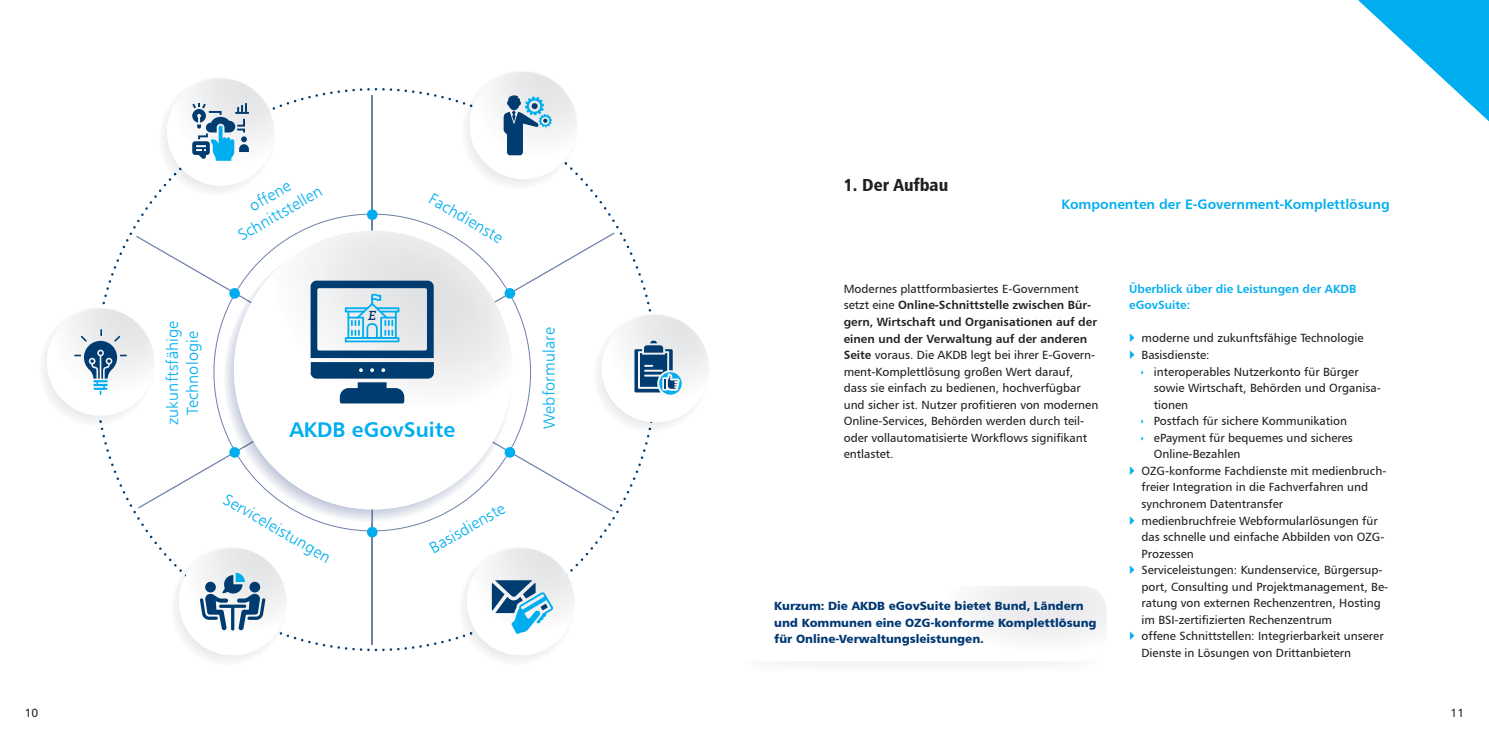
<style>
.page{position:relative;width:1489px;height:745px;background:#fff}
.page>*{position:absolute;margin:0;border:0;box-sizing:border-box;transform-origin:0 0}
.t1{font:21.25px "Humanist 777 BT Bold B";color:#00aeef}
.t2{font:17.5px "Humanist 777 BT Black Condensed B";color:#231f20}
.t3{font:16.25px/20px "Humanist 777 BT Light B";letter-spacing:.01em;color:#00aeef;text-align:center}
.t4{font:13.75px "Humanist 777 BT Bold B";color:#00aeef}
.t5{font:italic 500 13.75px "Questa Slab";color:#003c6f}
.t6{font:11.88px/16.5px "Humanist 777 BT Roman B";color:#231f20}
.t7{font:11.88px/16.5px "Humanist 777 BT Black B";color:#013874}
.t8{font:11.88px/16.5px "Humanist 777 BT Bold B";color:#231f20}
.t9{font:11.88px/16.5px "Humanist 777 BT Bold B";color:#00aeef}
.s1{font-family:"Humanist 777 BT Roman B"}
.s2{font-family:"Humanist 777 BT Bold B"}
</style>
<div class="page">
<svg style="left:1358px;top:0;width:130px;height:121px"></svg>
<svg style="left:100px;top:88px;width:552px;height:562px"></svg>
<img style="left:217px;top:256px;width:295px;height:266px">
<svg style="left:371px;top:509px;width:2px;height:13px"></svg>
<svg style="left:242px;top:440px;width:12px;height:8px"></svg>
<div style="left:234px;top:230px;width:278px;height:279px;background:#fff;border-radius:50%"></div>
<img style="left:269px;top:230px;width:243px;height:176px">
<svg style="left:310px;top:280px;width:124px;height:123px"></svg>
<div style="left:367px;top:209px;width:10px;height:11px;background:#00aeef;border-radius:50%"></div>
<div style="left:367px;top:526px;width:10px;height:11px;background:#00aeef;border-radius:50%"></div>
<div style="left:504px;top:447px;width:11px;height:10px;background:#00aeef;border-radius:50%"></div>
<div style="left:504px;top:288px;width:11px;height:10px;background:#00aeef;border-radius:50%"></div>
<div style="left:229px;top:447px;width:11px;height:10px;background:#00aeef;border-radius:50%"></div>
<div style="left:229px;top:288px;width:11px;height:10px;background:#00aeef;border-radius:50%"></div>
<img style="left:151px;top:88px;width:132px;height:108px">
<svg style="left:174px;top:167px;width:8px;height:8px"></svg>
<div style="left:167px;top:78px;width:107px;height:107px;background:linear-gradient(to bottom,#e6e6e8,#fff);border-radius:50%"></div>
<img style="left:180px;top:78px;width:40px;height:19px">
<img style="left:454px;top:71px;width:131px;height:118px">
<img style="left:469px;top:104px;width:98px;height:60px">
<div style="left:470px;top:72px;width:107px;height:107px;background:linear-gradient(to bottom,#e5e5e7,#fff);border-radius:50%"></div>
<img style="left:477px;top:72px;width:46px;height:26px">
<img style="left:586px;top:313px;width:115px;height:119px">
<svg style="left:648px;top:422px;width:4px;height:8px"></svg>
<div style="left:602px;top:315px;width:107px;height:107px;background:linear-gradient(to bottom,#e8e9ea,#fff);border-radius:50%"></div>
<svg style="left:643px;top:315px;width:12px;height:1px"></svg>
<img style="left:163px;top:546px;width:132px;height:115px">
<div style="left:179px;top:547px;width:107px;height:108px;background:linear-gradient(to bottom,#e8e9ea,#fff);border-radius:50%"></div>
<svg style="left:220px;top:547px;width:13px;height:2px"></svg>
<img style="left:451px;top:546px;width:132px;height:115px">
<div style="left:467px;top:547px;width:107px;height:108px;background:linear-gradient(to bottom,#e8e9ea,#fff);border-radius:50%"></div>
<svg style="left:509px;top:547px;width:11px;height:2px"></svg>
<img style="left:43px;top:307px;width:120px;height:118px">
<div style="left:47px;top:308px;width:107px;height:107px;background:linear-gradient(to bottom,#e2e3e4,#fff);border-radius:50%"></div>
<img style="left:54px;top:308px;width:46px;height:78px">
<svg style="left:192px;top:103px;width:57px;height:58px"></svg>
<svg style="left:634px;top:340px;width:47px;height:54px"></svg>
<svg style="left:74px;top:329px;width:53px;height:66px"></svg>
<svg style="left:503px;top:94px;width:49px;height:61px"></svg>
<svg style="left:235px;top:572px;width:10px;height:9px"></svg>
<svg style="left:200px;top:574px;width:65px;height:56px"></svg>
<svg style="left:492px;top:580px;width:61px;height:53px"></svg>
<h3 class="t3" style="left:224px;top:210px;width:96px;rotate:-30deg">offene<br>Schnittstellen</h3>
<h3 class="t3" style="left:435px;top:188px;width:84px;rotate:30deg">Fachdienste</h3>
<h3 class="t3" style="left:162px;top:425px;width:106px;rotate:-90deg">zukunftsfähige<br>Technologie</h3>
<p class="t5" style="left:368px;top:307px;width:10px">E</p>
<h1 class="t1" style="left:289px;top:415px;width:167px">AKDB eGovSuite</h1>
<h3 class="t3" style="left:230px;top:488px;width:123px;rotate:30deg">Serviceleistungen</h3>
<h3 class="t3" style="left:425px;top:540px;width:86px;rotate:-30deg">Basisdienste</h3>
<h3 class="t3" style="left:539px;top:428px;width:103px;rotate:-90deg">Webformulare</h3>
<h2 class="t2" style="left:843px;top:173px;width:106px">1. Der Aufbau</h2>
<p class="t4" style="left:1061px;top:196px;width:329px">Komponenten der E-Government-Komplettlösung</p>
<p class="t6" style="left:843px;top:280px;width:236px">Modernes plattformbasiertes E-Government</p>
<p class="t8" style="left:843px;top:296px;width:255px"><span class="s1">setzt eine</span> Online-Schnittstelle zwischen Bür&shy;gern, Wirtschaft und Organisationen auf der einen und der Verwaltung auf der anderen</p>
<p class="t6" style="left:843px;top:346px;width:256px"><span class="s2">Seite</span> voraus. Die AKDB legt bei ihrer E-Govern&shy;ment-Komplettlösung großen Wert darauf, dass sie einfach zu bedienen, hochverfügbar und sicher ist. Nutzer profitieren von modernen Online-Services, Behörden werden durch teil&shy;oder vollautomatisierte Workflows signifikant entlastet.</p>
<p class="t7" style="left:774px;top:597px;width:324px">Kurzum: Die AKDB eGovSuite bietet Bund, Ländern und Kommunen eine OZG-konforme Komplettlösung für Online-Verwaltungsleistungen.</p>
<p class="t9" style="left:1129px;top:280px;width:229px">Überblick über die Leistungen der AKDB eGovSuite:</p>
<p class="t6" style="left:1141px;top:329px;width:223px">moderne und zukunftsfähige Technologie<br>Basisdienste:</p>
<p class="t6" style="left:1153px;top:363px;width:206px">interoperables Nutzerkonto für Bürger</p>
<p class="t6" style="left:1153px;top:379px;width:228px">sowie Wirtschaft, Behörden und Organisa-</p>
<p class="t6" style="left:1153px;top:396px;width:36px">tionen</p>
<p class="t6" style="left:1153px;top:412px;width:195px">Postfach für sichere Kommunikation</p>
<p class="t6" style="left:1153px;top:429px;width:200px">ePayment für bequemes und sicheres</p>
<p class="t6" style="left:1153px;top:445px;width:88px">Online-Bezahlen</p>
<p class="t6" style="left:1141px;top:462px;width:246px">OZG-konforme Fachdienste mit medienbruch-</p>
<p class="t6" style="left:1141px;top:478px;width:228px">freier Integration in die Fachverfahren und</p>
<p class="t6" style="left:1141px;top:495px;width:143px">synchronem Datentransfer</p>
<p class="t6" style="left:1141px;top:511px;width:238px">medienbruchfreie Webformularlösungen für</p>
<p class="t6" style="left:1141px;top:528px;width:244px">das schnelle und einfache Abbilden von OZG-</p>
<p class="t6" style="left:1141px;top:544px;width:54px">Prozessen</p>
<p class="t6" style="left:1141px;top:561px;width:243px">Serviceleistungen: Kundenservice, Bürgersup-</p>
<p class="t6" style="left:1141px;top:577px;width:248px">port, Consulting und Projektmanagement, Be-</p>
<p class="t6" style="left:1141px;top:594px;width:241px">ratung von externen Rechenzentren, Hosting</p>
<p class="t6" style="left:1141px;top:610px;width:192px">im BSI-zertifizierten Rechenzentrum</p>
<p class="t6" style="left:1141px;top:627px;width:243px">offene Schnittstellen: Integrierbarkeit unserer</p>
<p class="t6" style="left:1141px;top:644px;width:211px">Dienste in Lösungen von Drittanbietern</p>
<p class="t6" style="left:25px;top:704px;width:15px">10</p>
<p class="t6" style="left:1450px;top:704px;width:15px">11</p>
</div>
